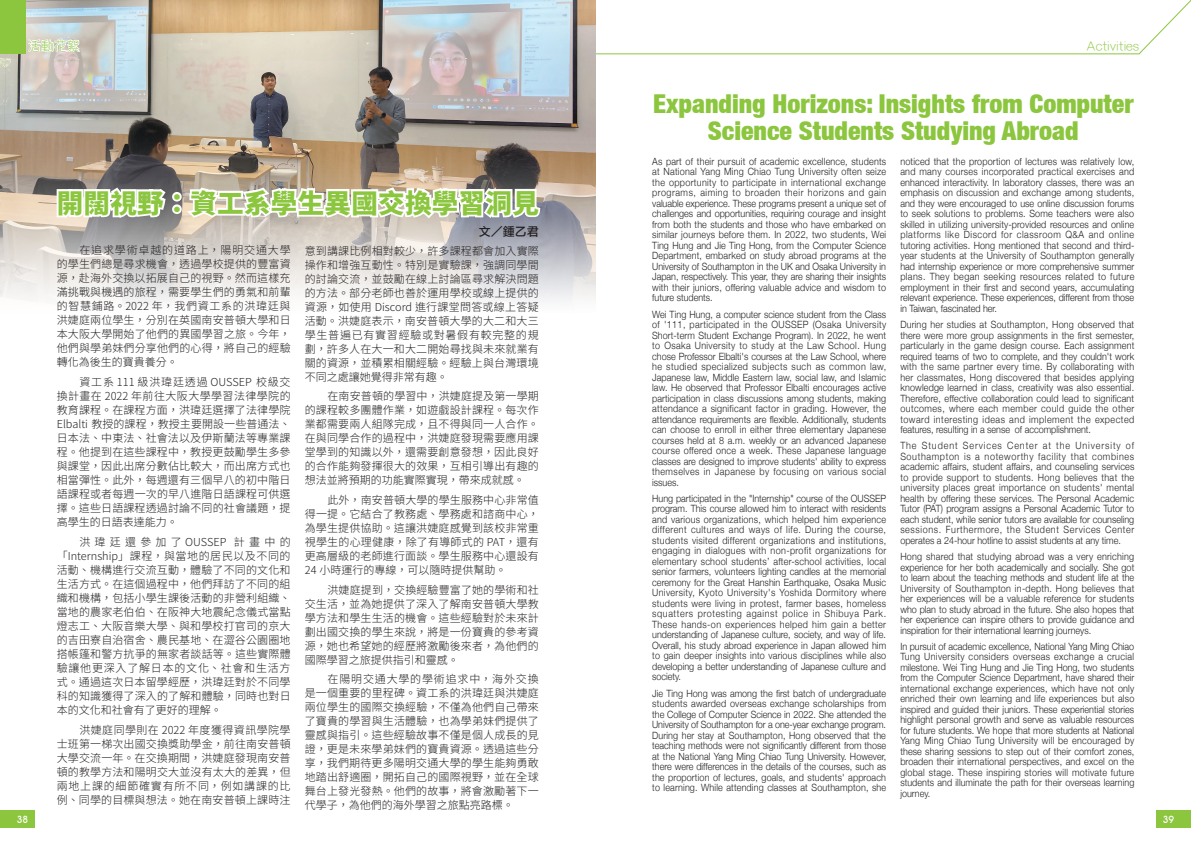
<style>
.page{position:relative;width:1191px;height:842px;background:#fff}
.page>*{position:absolute;margin:0;border:0;box-sizing:border-box;transform-origin:0 0}
.t1{font:900 26.5px "Noto Sans CJ Ktc";letter-spacing:.01em;color:#8bc63e}
.t2{font:900 condensed 26px/27px "Helvetica Neue LT";color:#8bc63e;text-align:center}
.t3{font:300 13px "M Elle HK";color:#8bc63e}
.t4{font:12px "DF Li Hei Md HK BF";color:#231f20}
.t5{font:300 11px/14px "Noto Sans CJ Ktc";letter-spacing:.015em;color:#231f20;text-align:justify}
.t6{font:300 10px/10.5px "Helvetica Neue";color:#231f20;text-align:justify;scale:.9 1}
.t7{font:500 10px "Avant Garde IT Cby BT";color:#fff}
</style>
<div class="page">
<img style="left:0;top:0;width:595px;height:302px">
<div style="left:1157px;top:811px;width:34px;height:17px;background:#8bc63e"></div>
<div style="left:0;top:0;width:26px;height:54px;background:#8bc63e"></div>
<div style="left:0;top:811px;width:34px;height:17px;background:#8bc63e"></div>
<svg style="left:26px;top:37px;width:56px;height:16px"></svg>
<svg style="left:650px;top:52px;width:490px;height:3px"></svg>
<svg style="left:55px;top:181px;width:487px;height:43px"></svg>
<h3 class="t3" style="left:28px;top:36px;width:54px">活動花絮</h3>
<h3 class="t3" style="left:1086px;top:36px;width:54px">Activities</h3>
<h1 class="t1" style="left:57px;top:188px;width:483px">開闊視野：資工系學生異國交換學習洞見</h1>
<p class="t4" style="left:479px;top:225px;width:61px">文／鍾乙君</p>
<p class="t5" style="left:57px;top:244px;width:235px;text-indent:23px">在追求學術卓越的道路上，陽明交通大學的學生們總是尋求機會，透過學校提供的豐富資源，赴海外交換以拓展自己的視野。然而這樣充滿挑戰與機遇的旅程，需要學生們的勇氣和前輩的智慧鋪路。2022 年，我們資工系的洪瑋廷與洪婕庭兩位學生，分別在英國南安普頓大學和日本大阪大學開始了他們的異國學習之旅。今年，他們與學弟妹們分享他們的心得，將自己的經驗轉化為後生的寶貴養分。</p>
<p class="t5" style="left:57px;top:375px;width:235px;text-indent:23px">資工系 111 級洪瑋廷透過 OUSSEP 校級交換計畫在 2022 年前往大阪大學學習法律學院的教育課程。在課程方面，洪瑋廷選擇了法律學院Elbalti 教授的課程，教授主要開設一些普通法、日本法、中東法、社會法以及伊斯蘭法等專業課程。他提到在這些課程中，教授更鼓勵學生多參與課堂，因此出席分數佔比較大，而出席方式也相當彈性。此外，每週還有三個早八的初中階日語課程或者每週一次的早八進階日語課程可供選擇。這些日語課程透過討論不同的社會議題，提高學生的日語表達能力。</p>
<p class="t5" style="left:57px;top:535px;width:235px;text-indent:23px">洪瑋廷還參加了 OUSSEP 計畫中的「Internship」課程，與當地的居民以及不同的活動、機構進行交流互動，體驗了不同的文化和生活方式。在這個過程中，他們拜訪了不同的組織和機構，包括小學生課後活動的非營利組織、當地的農家老伯伯、在阪神大地震紀念儀式當點燈志工、大阪音樂大學、與和學校打官司的京大的吉田寮自治宿舍、農民基地、在澀谷公園圈地搭帳篷和警方抗爭的無家者談話等。這些實際體驗讓他更深入了解日本的文化、社會和生活方式。通過這次日本留學經歷，洪瑋廷對於不同學科的知識獲得了深入的了解和體驗，同時也對日本的文化和社會有了更好的理解。</p>
<p class="t5" style="left:57px;top:723px;width:235px;text-indent:23px">洪婕庭同學則在 2022 年度獲得資訊學院學士班第一梯次出國交換獎助學金，前往南安普頓大學交流一年。在交換期間，洪婕庭發現南安普頓的教學方法和陽明交大並沒有太大的差異，但兩地上課的細節確實有所不同，例如講課的比例、同學的目標與想法。她在南安普頓上課時注</p>
<p class="t5" style="left:305px;top:244px;width:235px">意到講課比例相對較少，許多課程都會加入實際操作和增強互動性。特別是實驗課，強調同學間的討論交流，並鼓勵在線上討論區尋求解決問題的方法。部分老師也善於運用學校或線上提供的資源，如使用 Discord 進行課堂問答或線上答疑活動。洪婕庭表示，南安普頓大學的大二和大三學生普遍已有實習經驗或對暑假有較完整的規劃，許多人在大一和大二開始尋找與未來就業有關的資源，並積累相關經驗。經驗上與台灣環境不同之處讓她覺得非常有趣。</p>
<p class="t5" style="left:305px;top:389px;width:235px;text-indent:23px">在南安普頓的學習中，洪婕庭提及第一學期的課程較多團體作業，如遊戲設計課程。每次作業都需要兩人組隊完成，且不得與同一人合作。在與同學合作的過程中，洪婕庭發現需要應用課堂學到的知識以外，還需要創意發想，因此良好的合作能夠發揮很大的效果，互相引導出有趣的想法並將預期的功能實際實現，帶來成就感。</p>
<p class="t5" style="left:305px;top:493px;width:235px;text-indent:23px">此外，南安普頓大學的學生服務中心非常值得一提。它結合了教務處、學務處和諮商中心，為學生提供協助。這讓洪婕庭感覺到該校非常重視學生的心理健康，除了有導師式的 PAT，還有更高層級的老師進行面談。學生服務中心還設有24 小時運行的專線，可以隨時提供幫助。</p>
<p class="t5" style="left:305px;top:583px;width:235px;text-indent:23px">洪婕庭提到，交換經驗豐富了她的學術和社交生活，並為她提供了深入了解南安普頓大學教學方法和學生生活的機會。這些經驗對於未來計劃出國交換的學生來說，將是一份寶貴的參考資源，她也希望她的經歷將激勵後來者，為他們的國際學習之旅提供指引和靈感。</p>
<p class="t5" style="left:305px;top:672px;width:235px;text-indent:23px">在陽明交通大學的學術追求中，海外交換是一個重要的里程碑。資工系的洪瑋廷與洪婕庭兩位學生的國際交換經驗，不僅為他們自己帶來了寶貴的學習與生活體驗，也為學弟妹們提供了靈感與指引。這些經驗故事不僅是個人成長的見證，更是未來學弟妹們的寶貴資源。透過這些分享，我們期待更多陽明交通大學的學生能夠勇敢地踏出舒適圈，開拓自己的國際視野，並在全球舞台上發光發熱。他們的故事，將會激勵著下一代學子，為他們的海外學習之旅點亮路標。</p>
<h2 class="t2" style="left:653px;top:90px;width:482px">Expanding Horizons: Insights from Computer<br>Science Students Studying Abroad</h2>
<p class="t6" style="left:652px;top:156px;width:262px">As part of their pursuit of academic excellence, students at National Yang Ming Chiao Tung University often seize the opportunity to participate in international exchange programs, aiming to broaden their horizons and gain valuable experience. These programs present a unique set of challenges and opportunities, requiring courage and insight from both the students and those who have embarked on similar journeys before them. In 2022, two students, Wei Ting Hung and Jie Ting Hong, from the Computer Science Department, embarked on study abroad programs at the University of Southampton in the UK and Osaka University in Japan, respectively. This year, they are sharing their insights with their juniors, offering valuable advice and wisdom to future students.</p>
<p class="t6" style="left:652px;top:309px;width:262px">Wei Ting Hung, a computer science student from the Class of '111, participated in the OUSSEP (Osaka University Short-term Student Exchange Program). In 2022, he went to Osaka University to study at the Law School. Hung chose Professor Elbalti's courses at the Law School, where he studied specialized subjects such as common law, Japanese law, Middle Eastern law, social law, and Islamic law. He observed that Professor Elbalti encourages active participation in class discussions among students, making attendance a significant factor in grading. However, the attendance requirements are flexible. Additionally, students can choose to enroll in either three elementary Japanese courses held at 8 a.m. weekly or an advanced Japanese course offered once a week. These Japanese language classes are designed to improve students' ability to express themselves in Japanese by focusing on various social issues.</p>
<p class="t6" style="left:652px;top:493px;width:261px">Hung participated in the "Internship" course of the OUSSEP program. This course allowed him to interact with residents and various organizations, which helped him experience different cultures and ways of life. During the course, students visited different organizations and institutions, engaging in dialogues with non-profit organizations for elementary school students’ after-school activities, local senior farmers, volunteers lighting candles at the memorial ceremony for the Great Hanshin Earthquake, Osaka Music University, Kyoto University's Yoshida Dormitory where students were living in protest, farmer bases, homeless squatters protesting against police in Shibuya Park.<br>These hands-on experiences helped him gain a better understanding of Japanese culture, society, and way of life.<br>Overall, his study abroad experience in Japan allowed him to gain deeper insights into various disciplines while also developing a better understanding of Japanese culture and society.</p>
<p class="t6" style="left:652px;top:687px;width:261px">Jie Ting Hong was among the first batch of undergraduate students awarded overseas exchange scholarships from the College of Computer Science in 2022. She attended the University of Southampton for a one-year exchange program.<br>During her stay at Southampton, Hong observed that the teaching methods were not significantly different from those at the National Yang Ming Chiao Tung University. However, there were differences in the details of the courses, such as the proportion of lectures, goals, and students' approach to learning. While attending classes at Southampton, she</p>
<p class="t6" style="left:900px;top:156px;width:261px">noticed that the proportion of lectures was relatively low, and many courses incorporated practical exercises and enhanced interactivity. In laboratory classes, there was an emphasis on discussion and exchange among students, and they were encouraged to use online discussion forums to seek solutions to problems. Some teachers were also skilled in utilizing university-provided resources and online platforms like Discord for classroom Q&amp;A and online tutoring activities. Hong mentioned that second and third&shy;year students at the University of Southampton generally had internship experience or more comprehensive summer plans. They began seeking resources related to future employment in their first and second years, accumulating relevant experience. These experiences, different from those in Taiwan, fascinated her.</p>
<p class="t6" style="left:900px;top:319px;width:261px">During her studies at Southampton, Hong observed that there were more group assignments in the first semester, particularly in the game design course. Each assignment required teams of two to complete, and they couldn't work with the same partner every time. By collaborating with her classmates, Hong discovered that besides applying knowledge learned in class, creativity was also essential.<br>Therefore, effective collaboration could lead to significant outcomes, where each member could guide the other toward interesting ideas and implement the expected features, resulting in a sense of accomplishment.</p>
<p class="t6" style="left:900px;top:440px;width:261px">The Student Services Center at the University of Southampton is a noteworthy facility that combines academic affairs, student affairs, and counseling services to provide support to students. Hong believes that the university places great importance on students' mental health by offering these services. The Personal Academic Tutor (PAT) program assigns a Personal Academic Tutor to each student, while senior tutors are available for counseling sessions. Furthermore, the Student Services Center operates a 24-hour hotline to assist students at any time.</p>
<p class="t6" style="left:900px;top:551px;width:261px">Hong shared that studying abroad was a very enriching experience for her both academically and socially. She got to learn about the teaching methods and student life at the University of Southampton in-depth. Hong believes that her experiences will be a valuable reference for students who plan to study abroad in the future. She also hopes that her experience can inspire others to provide guidance and inspiration for their international learning journeys.</p>
<p class="t6" style="left:900px;top:641px;width:261px">In pursuit of academic excellence, National Yang Ming Chiao Tung University considers overseas exchange a crucial milestone. Wei Ting Hung and Jie Ting Hong, two students from the Computer Science Department, have shared their international exchange experiences, which have not only enriched their own learning and life experiences but also inspired and guided their juniors. These experiential stories highlight personal growth and serve as valuable resources for future students. We hope that more students at National Yang Ming Chiao Tung University will be encouraged by these sharing sessions to step out of their comfort zones, broaden their international perspectives, and excel on the global stage. These inspiring stories will motivate future students and illuminate the path for their overseas learning journey.</p>
<p class="t7" style="left:17px;top:813px;width:13px">38</p>
<p class="t7" style="left:1162px;top:813px;width:13px">39</p>
</div>
